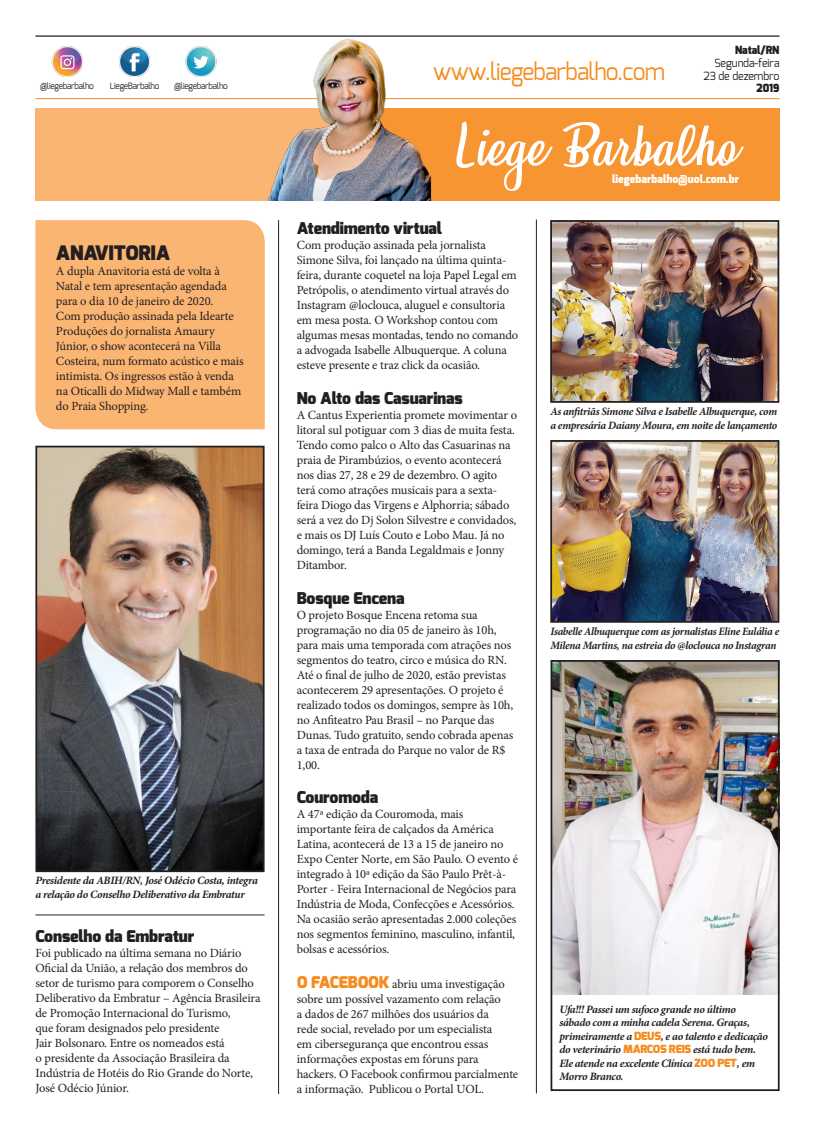
<style>
.page{position:relative;width:815px;height:1124px;background:#fff}
.page>*{position:absolute;margin:0;border:0;box-sizing:border-box;transform-origin:0 0}
.t1{font:51.25px "Honeymoon Personal Use";color:#fff}
.Assinatura{font:23.88px "Exo";letter-spacing:-.03em;color:#f68b1f;scale:.95 1}
.t2{font:900 20px "Exo";letter-spacing:-.01em;color:#231f20}
.t3{font:900 16.25px "Exo";letter-spacing:-.01em;color:#231f20}
.t4{font:12.5px/15px "Minion Pro";letter-spacing:-.01em;color:#231f20}
.t5{font:italic 700 11.25px/13.5px "Minion Pro";letter-spacing:-.03em;color:#231f20}
.Assinatura-2{font:11.25px "Exo";letter-spacing:-.01em;color:#231f20;scale:.95 1}
.Assinatura-3{font:900 11.25px "Exo";color:#fff;scale:.95 1}
.Assinatura-4{font:900 11.25px "Exo";letter-spacing:-.01em;color:#231f20;scale:.95 1}
.Assinatura-5{font:8.75px "Exo";letter-spacing:-.03em;color:#231f20;scale:.95 1}
.s1{font-family:"Exo";font-weight:900;font-size:16.25px;color:#f68b1f}
.s2{font-family:"Exo";font-weight:900;font-style:normal;color:#f68b1f}
</style>
<div class="page">
<hr style="left:35px;top:35px;width:745px;height:2px;background:#231f20">
<hr style="left:35px;top:98px;width:745px;height:1px;background:#f68b1f">
<img style="left:52px;top:47px;width:30px;height:30px">
<img style="left:119px;top:47px;width:31px;height:30px">
<img style="left:186px;top:47px;width:30px;height:30px">
<div style="left:35px;top:108px;width:745px;height:93px;background:#fbb573"></div>
<div style="left:331px;top:108px;width:449px;height:93px;background:#f79532"></div>
<img style="left:242px;top:35px;width:235px;height:166px">
<img style="left:553px;top:223px;width:223px;height:177px">
<div style="left:550px;top:220px;width:229px;height:183px;border:2px solid #231f20"></div>
<img style="left:553px;top:443px;width:223px;height:176px">
<div style="left:550px;top:440px;width:229px;height:182px;border:2px solid #231f20"></div>
<img style="left:554px;top:663px;width:223px;height:331px">
<div style="left:35px;top:220px;width:230px;height:209px;background:#fbb573"></div>
<hr style="left:35px;top:914px;width:230px;height:1px;background:#231f20">
<hr style="left:278px;top:220px;width:1px;height:873px;background:#231f20">
<hr style="left:536px;top:219px;width:1px;height:874px;background:#231f20">
<img style="left:38px;top:448px;width:224px;height:421px">
<div style="left:35px;top:445px;width:230px;height:427px;border:2px solid #231f20"></div>
<div style="left:551px;top:660px;width:229px;height:430px;border:2px solid #231f20"></div>
<p class="Assinatura-5" style="left:40px;top:80px;width:58px">@liegebarbalho</p>
<p class="Assinatura-5" style="left:110px;top:80px;width:54px">LiegeBarbalho</p>
<p class="Assinatura-5" style="left:174px;top:80px;width:58px">@liegebarbalho</p>
<p class="t2" style="left:56px;top:239px;width:116px">ANAVITORIA</p>
<p class="t4" style="left:56px;top:263px;width:189px">A dupla Anavitoria está de volta à<br>Natal e tem apresentação agendada para o dia 10 de janeiro de 2020.<br>Com produção assinada pela Idearte<br>Produções do jornalista Amaury<br>Júnior, o show acontecerá na Villa<br>Costeira, num formato acústico e mais intimista. Os ingressos estão à venda na Oticalli do Midway Mall e também do Praia Shopping.</p>
<p class="t5" style="left:35px;top:873px;width:224px">Presidente da ABIH/RN, José Odécio Costa, integra a relação do Conselho Deliberativo da Embratur</p>
<p class="t3" style="left:35px;top:925px;width:161px">Conselho da Embratur</p>
<p class="t4" style="left:35px;top:945px;width:227px">Foi publicado na última semana no Diário Oficial da União, a relação dos membros do setor de turismo para comporem o Conselho Deliberativo da Embratur – Agência Brasileira de Promoção Internacional do Turismo,<br>que foram designados pelo presidente<br>Jair Bolsonaro. Entre os nomeados está<br>o presidente da Associação Brasileira da Indústria de Hotéis do Rio Grande do Norte, José Odécio Júnior.</p>
<p class="Assinatura-4" style="left:735px;top:43px;width:48px">Natal/RN</p>
<p class="Assinatura-2" style="left:715px;top:56px;width:70px">Segunda-feira</p>
<p class="Assinatura-2" style="left:703px;top:68px;width:82px">23 de dezembro</p>
<p class="Assinatura-4" style="left:757px;top:81px;width:26px">2019</p>
<p class="t1" style="left:458px;top:117px;width:281px">Liege Barbalho</p>
<p class="Assinatura" style="left:433px;top:56px;width:246px">www.liegebarbalho.com</p>
<p class="Assinatura-3" style="left:612px;top:171px;width:135px">liegebarbalho@uol.com.br</p>
<p class="t3" style="left:297px;top:218px;width:147px">Atendimento virtual</p>
<p class="t4" style="left:297px;top:238px;width:223px">Com produção assinada pela jornalista Simone Silva, foi lançado na última quinta&shy;feira, durante coquetel na loja Papel Legal em Petrópolis, o atendimento virtual através do Instagram @loclouca, aluguel e consultoria em mesa posta. O Workshop contou com algumas mesas montadas, tendo no comando a advogada Isabelle Albuquerque. A coluna esteve presente e traz click da ocasião.</p>
<p class="t3" style="left:297px;top:387px;width:167px">No Alto das Casuarinas</p>
<p class="t4" style="left:297px;top:407px;width:222px">A Cantus Experientia promete movimentar o litoral sul potiguar com 3 dias de muita festa.<br>Tendo como palco o Alto das Casuarinas na praia de Pirambúzios, o evento acontecerá nos dias 27, 28 e 29 de dezembro. O agito terá como atrações musicais para a sexta&shy;feira Diogo das Virgens e Alphorria; sábado será a vez do Dj Solon Silvestre e convidados, e mais os DJ Luís Couto e Lobo Mau. Já no domingo, terá a Banda Legaldmais e Jonny Ditambor.</p>
<p class="t3" style="left:297px;top:587px;width:109px">Bosque Encena</p>
<p class="t4" style="left:297px;top:607px;width:218px">O projeto Bosque Encena retoma sua programação no dia 05 de janeiro às 10h, para mais uma temporada com atrações nos segmentos do teatro, circo e música do RN.<br>Até o final de julho de 2020, estão previstas acontecerem 29 apresentações. O projeto é realizado todos os domingos, sempre às 10h, no Anfiteatro Pau Brasil – no Parque das Dunas. Tudo gratuito, sendo cobrada apenas a taxa de entrada do Parque no valor de R$ 1,00.</p>
<p class="t3" style="left:297px;top:786px;width:83px">Couromoda</p>
<p class="t4" style="left:297px;top:806px;width:223px">A 47ª edição da Couromoda, mais importante feira de calçados da América Latina, acontecerá de 13 a 15 de janeiro no Expo Center Norte, em São Paulo. O evento é integrado à 10ª edição da São Paulo Prêt-à-Porter - Feira Internacional de Negócios para Indústria de Moda, Confecções e Acessórios.<br>Na ocasião serão apresentadas 2.000 coleções nos segmentos feminino, masculino, infantil, bolsas e acessórios.</p>
<p class="t4" style="left:297px;top:976px;width:223px"><span class="s1">O FACEBOOK</span> abriu uma investigação sobre um possível vazamento com relação<br>a dados de 267 milhões dos usuários da<br>rede social, revelado por um especialista<br>em cibersegurança que encontrou essas informações expostas em fóruns para hackers. O Facebook confirmou parcialmente a informação. Publicou o Portal UOL.</p>
<p class="t5" style="left:550px;top:405px;width:228px">As anfitriãs Simone Silva e Isabelle Albuquerque, com a empresária Daiany Moura, em noite de lançamento</p>
<p class="t5" style="left:550px;top:624px;width:230px">Isabelle Albuquerque com as jornalistas Eline Eulália e<br>Milena Martins, na estreia do @loclouca no Instagran</p>
<p class="t5" style="left:559px;top:1002px;width:210px">Ufa!!! Passei um sufoco grande no último sábado com a minha cadela Serena. Graças, primeiramente a <span class="s2">DEUS</span>, e ao talento e dedicação do veterinário <span class="s2">MARCOS REIS</span> está tudo bem.<br>Ele atende na excelente Clínica <span class="s2">ZOO PET</span>, em Morro Branco.</p>
</div>
